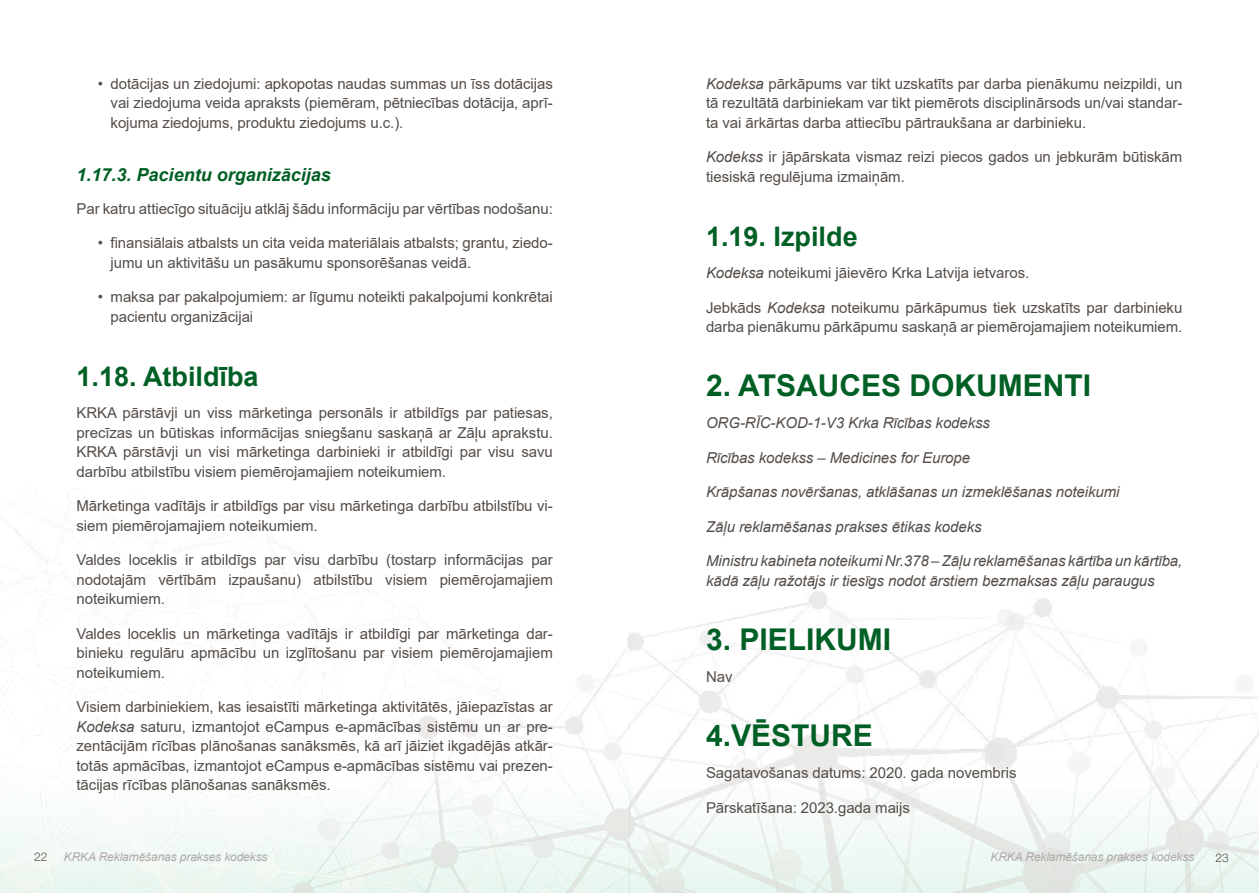
<style>
.page{position:relative;width:1259px;height:893px;background:#fff}
.page>*{position:absolute;margin:0;border:0;box-sizing:border-box;transform-origin:0 0}
.t1{font:700 30px "Arial";color:#005f25}
.t2{font:700 27px "Arial";color:#005f25}
.t3{font:italic 700 18px "Arial";color:#005f25}
.t4{font:15px/19.5px "Arial";letter-spacing:-.005em;color:#544d48;text-align:justify}
.t5{font:italic 15px/19.5px "Arial";letter-spacing:-.005em;color:#544d48}
.t6{font:italic 12px "Arial";letter-spacing:-.01em;color:#adaaa9}
.t7{font:300 12px "Helvetica Neue LT Pro";color:#544d48}
.s1{font-style:italic}
.s2{font-style:normal}
</style>
<div class="page">
<img style="left:0;top:488px;width:1259px;height:405px">
<p class="t4" style="left:111px;top:74px;width:444px;text-indent:-13px">• dotācijas un ziedojumi: apkopotas naudas summas un īss dotācijas vai ziedojuma veida apraksts (piemēram, pētniecības dotācija, aprī&shy;kojuma ziedojums, produktu ziedojums u.c.).</p>
<p class="t3" style="left:77px;top:163px;width:256px">1.17.3. Pacientu organizācijas</p>
<p class="t4" style="left:77px;top:198px;width:478px">Par katru attiecīgo situāciju atklāj šādu informāciju par vērtības nodošanu:</p>
<p class="t4" style="left:111px;top:233px;width:444px;text-indent:-13px">• finansiālais atbalsts un cita veida materiālais atbalsts; grantu, ziedo&shy;jumu un aktivitāšu un pasākumu sponsorēšanas veidā.</p>
<p class="t4" style="left:111px;top:287px;width:444px;text-indent:-13px">• maksa par pakalpojumiem: ar līgumu noteikti pakalpojumi konkrētai pacientu organizācijai</p>
<h2 class="t2" style="left:77px;top:357px;width:184px">1.18. Atbildība</h2>
<p class="t4" style="left:77px;top:403px;width:478px">KRKA pārstāvji un viss mārketinga personāls ir atbildīgs par patiesas, precīzas un būtiskas informācijas sniegšanu saskaņā ar Zāļu aprakstu.<br>KRKA pārstāvji un visi mārketinga darbinieki ir atbildīgi par visu savu darbību atbilstību visiem piemērojamajiem noteikumiem.</p>
<p class="t4" style="left:77px;top:496px;width:478px">Mārketinga vadītājs ir atbildīgs par visu mārketinga darbību atbilstību vi&shy;siem piemērojamajiem noteikumiem.</p>
<p class="t4" style="left:77px;top:550px;width:478px">Valdes loceklis ir atbildīgs par visu darbību (tostarp informācijas par nodotajām vērtībām izpaušanu) atbilstību visiem piemērojamajiem noteikumiem.</p>
<p class="t4" style="left:77px;top:624px;width:478px">Valdes loceklis un mārketinga vadītājs ir atbildīgi par mārketinga dar&shy;binieku regulāru apmācību un izglītošanu par visiem piemērojamajiem noteikumiem.</p>
<p class="t4" style="left:77px;top:697px;width:478px">Visiem darbiniekiem, kas iesaistīti mārketinga aktivitātēs, jāiepazīstas ar <span class="s1">Kodeksa</span> saturu, izmantojot eCampus e-apmācības sistēmu un ar pre&shy;zentācijām rīcības plānošanas sanāksmēs, kā arī jāiziet ikgadējās atkār&shy;totās apmācības, izmantojot eCampus e-apmācības sistēmu vai prezen&shy;tācijas rīcības plānošanas sanāksmēs.</p>
<p class="t4" style="left:706px;top:74px;width:478px"><span class="s1">Kodeksa</span> pārkāpums var tikt uzskatīts par darba pienākumu neizpildi, un tā rezultātā darbiniekam var tikt piemērots disciplinārsods un/vai standar&shy;ta vai ārkārtas darba attiecību pārtraukšana ar darbinieku.</p>
<p class="t4" style="left:706px;top:147px;width:478px"><span class="s1">Kodekss</span> ir jāpārskata vismaz reizi piecos gados un jebkurām būtiskām tiesiskā regulējuma izmaiņām.</p>
<h2 class="t2" style="left:706px;top:218px;width:153px">1.19. Izpilde</h2>
<p class="t4" style="left:706px;top:263px;width:325px"><span class="s1">Kodeksa</span> noteikumi jāievēro Krka Latvija ietvaros.</p>
<p class="t4" style="left:706px;top:298px;width:478px">Jebkāds <span class="s1">Kodeksa</span> noteikumu pārkāpumus tiek uzskatīts par darbinieku darba pienākumu pārkāpumu saskaņā ar piemērojamajiem noteikumiem.</p>
<h1 class="t1" style="left:706px;top:364px;width:387px">2. ATSAUCES DOKUMENTI</h1>
<p class="t5" style="left:706px;top:414px;width:286px">ORG-RĪC-KOD-1-V3 Krka Rīcības kodekss</p>
<p class="t5" style="left:706px;top:448px;width:265px">Rīcības kodekss <span class="s2">–</span> Medicines for Europe</p>
<p class="t5" style="left:706px;top:483px;width:415px">Krāpšanas novēršanas, atklāšanas un izmeklēšanas noteikumi</p>
<p class="t5" style="left:706px;top:517px;width:277px">Zāļu reklamēšanas prakses ētikas kodeks</p>
<p class="t5" style="left:706px;top:552px;width:478px">Ministru kabineta noteikumi Nr.378 <span class="s2">–</span> Zāļu reklamēšanas kārtība un kārtība, kādā zāļu ražotājs ir tiesīgs nodot ārstiem bezmaksas zāļu paraugus</p>
<h1 class="t1" style="left:706px;top:618px;width:187px">3. PIELIKUMI</h1>
<p class="t4" style="left:706px;top:667px;width:28px">Nav</p>
<h1 class="t1" style="left:706px;top:714px;width:168px">4.VĒSTURE</h1>
<p class="t4" style="left:706px;top:763px;width:312px">Sagatavošanas datums: 2020. gada novembris</p>
<p class="t4" style="left:706px;top:797px;width:205px">Pārskatīšana: 2023.gada maijs</p>
<p class="t7" style="left:34px;top:849px;width:15px">22</p>
<p class="t6" style="left:64px;top:849px;width:205px">KRKA Reklamēšanas prakses kodekss</p>
<p class="t6" style="left:990px;top:849px;width:205px">KRKA Reklamēšanas prakses kodekss</p>
<p class="t7" style="left:1215px;top:850px;width:15px">23</p>
</div>
